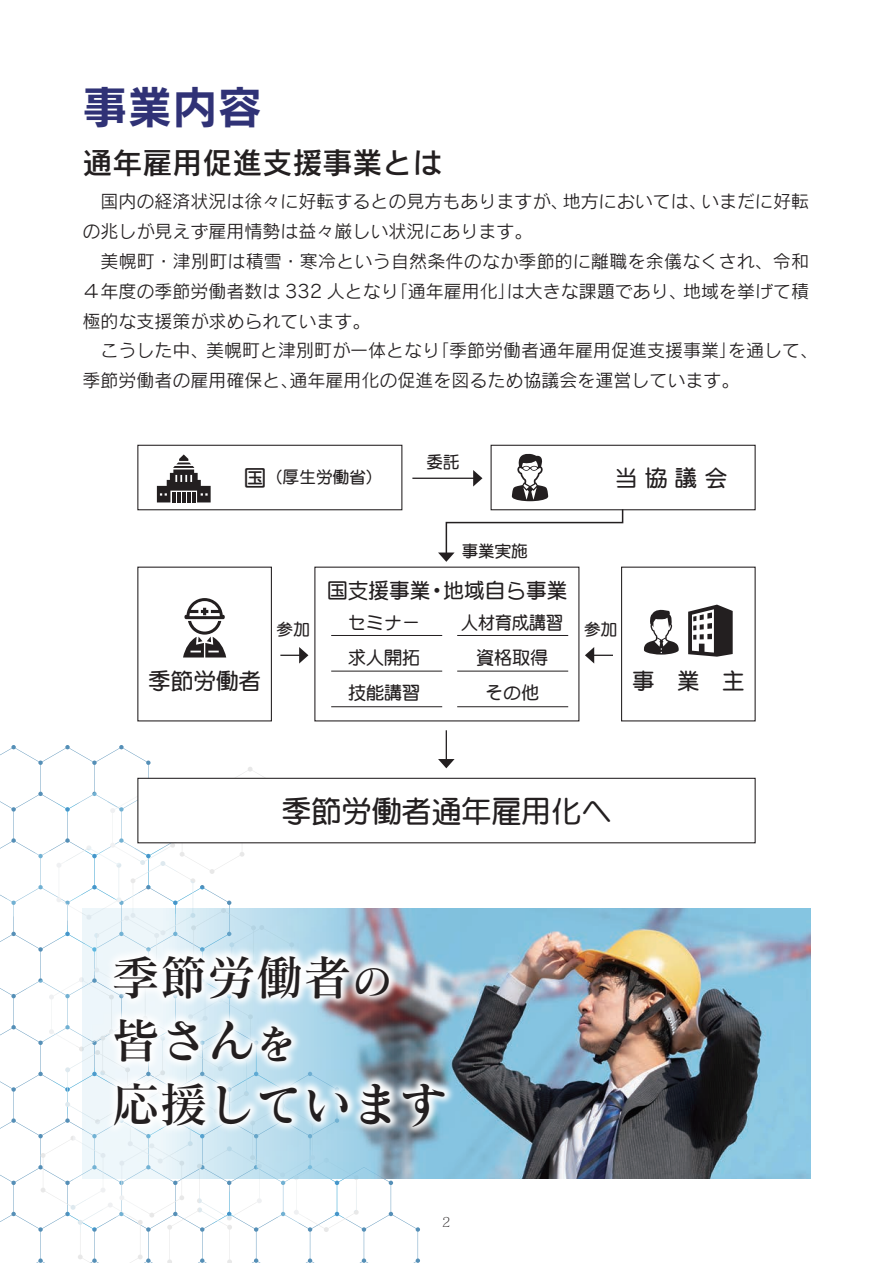
<style>
.page{position:relative;width:893px;height:1263px;background:#fff}
.page>*{position:absolute;margin:0;border:0;box-sizing:border-box;transform-origin:0 0}
.t1{font:48px/63.3px "Matisse Pro DB";color:#231f20}
.t2{font:45px "Rodin Cattleya Pro B";color:#303276}
.t3{font:30px "Rodin Cattleya Pro DB";color:#231f20}
.t4{font:700 30px "DF Maru Gothic";color:#231f20}
.t5{font:700 22.5px "DF Maru Gothic";color:#231f20}
.t6{font:700 21px "DF Maru Gothic";color:#231f20}
.t7{font:18px/29.7px "Rodin Cattleya Pro M";color:#231f20}
.t8{font:700 18px/35.2px "DF Maru Gothic";color:#231f20}
.t9{font:700 18px "DF Maru Gothic";color:#231f20;scale:.94 1}
.t10{font:700 16.5px "DF Maru Gothic";color:#231f20}
.t11{font:13.5px "Matisse V Pro L";color:#231f20}
.s1{font-size:22.5px}
.s2{font-size:40.5px}
</style>
<div class="page">
<svg style="left:0;top:745px;width:420px;height:518px"></svg>
<svg style="left:7px;top:767px;width:352px;height:496px"></svg>
<img style="left:506px;top:909px;width:304px;height:269px">
<img style="left:53px;top:895px;width:453px;height:295px">
<div style="left:137px;top:445px;width:265px;height:65px;border:1px solid #231f20"></div>
<div style="left:137px;top:778px;width:619px;height:65px;background:#fff;border:1px solid #231f20"></div>
<div style="left:491px;top:445px;width:265px;height:65px;border:1px solid #231f20"></div>
<hr style="left:331px;top:635px;width:111px;height:1px;background:#231f20">
<hr style="left:331px;top:671px;width:111px;height:1px;background:#231f20">
<hr style="left:331px;top:706px;width:111px;height:1px;background:#231f20">
<hr style="left:457px;top:635px;width:111px;height:1px;background:#231f20">
<hr style="left:457px;top:671px;width:111px;height:1px;background:#231f20">
<hr style="left:457px;top:706px;width:111px;height:1px;background:#231f20">
<svg style="left:183px;top:598px;width:43px;height:59px"></svg>
<svg style="left:157px;top:454px;width:54px;height:48px"></svg>
<svg style="left:512px;top:453px;width:36px;height:48px"></svg>
<hr style="left:412px;top:478px;width:63px;height:1px;background:#231f20">
<svg style="left:473px;top:470px;width:9px;height:16px"></svg>
<svg style="left:280px;top:647px;width:28px;height:16px"></svg>
<hr style="left:446px;top:730px;width:1px;height:31px;background:#231f20">
<svg style="left:438px;top:759px;width:17px;height:9px"></svg>
<svg style="left:585px;top:647px;width:28px;height:16px"></svg>
<svg style="left:438px;top:508px;width:186px;height:54px"></svg>
<svg style="left:688px;top:605px;width:45px;height:52px"></svg>
<svg style="left:644px;top:609px;width:35px;height:46px"></svg>
<h2 class="t2" style="left:83px;top:77px;width:182px">事業内容</h2>
<h3 class="t3" style="left:83px;top:143px;width:362px">通年雇用促進支援事業とは</h3>
<p class="t7" style="left:83px;top:186px;width:737px">　国内の経済状況は徐々に好転するとの見方もありますが、地方においては、いまだに好転の兆しが見えず雇用情勢は益々厳しい状況にあります。<br>　美幌町・津別町は積雪・寒冷という自然条件のなか季節的に離職を余儀なくされ、令和４年度の季節労働者数は 332 人となり「通年雇用化」は大きな課題であり、地域を挙げて積極的な支援策が求められています。<br>　こうした中、美幌町と津別町が一体となり「季節労働者通年雇用促進支援事業」を通して、季節労働者の雇用確保と、通年雇用化の促進を図るため協議会を運営しています。</p>
<p class="t10" style="left:244px;top:469px;width:140px"><span class="s1">国</span>（厚生労働省）</p>
<p class="t10" style="left:426px;top:454px;width:34px">委託</p>
<p class="t10" style="left:462px;top:543px;width:67px">事業実施</p>
<p class="t5" style="left:615px;top:466px;width:114px">当協議会</p>
<p class="t6" style="left:327px;top:580px;width:242px">国支援事業・地域自ら事業</p>
<p class="t8" style="left:348px;top:605px;width:74px">セミナー</p>
<p class="t9" style="left:461px;top:613px;width:110px">人材育成講習</p>
<p class="t8" style="left:348px;top:641px;width:74px">求人開拓技能講習</p>
<p class="t8" style="left:476px;top:641px;width:74px;text-align:center">資格取得その他</p>
<p class="t10" style="left:276px;top:621px;width:34px">参加</p>
<p class="t10" style="left:584px;top:621px;width:34px">参加</p>
<p class="t5" style="left:148px;top:670px;width:114px">季節労働者</p>
<p class="t5" style="left:632px;top:670px;width:114px">事　業　主</p>
<h3 class="t4" style="left:281px;top:796px;width:331px">季節労働者通年雇用化へ</h3>
<h1 class="t1" style="left:112px;top:944px;width:337px">季節労働者<span class="s2">の</span>皆さん<span class="s2">を<br></span>応援しています</h1>
<p class="t11" style="left:442px;top:1214px;width:10px">2</p>
</div>
